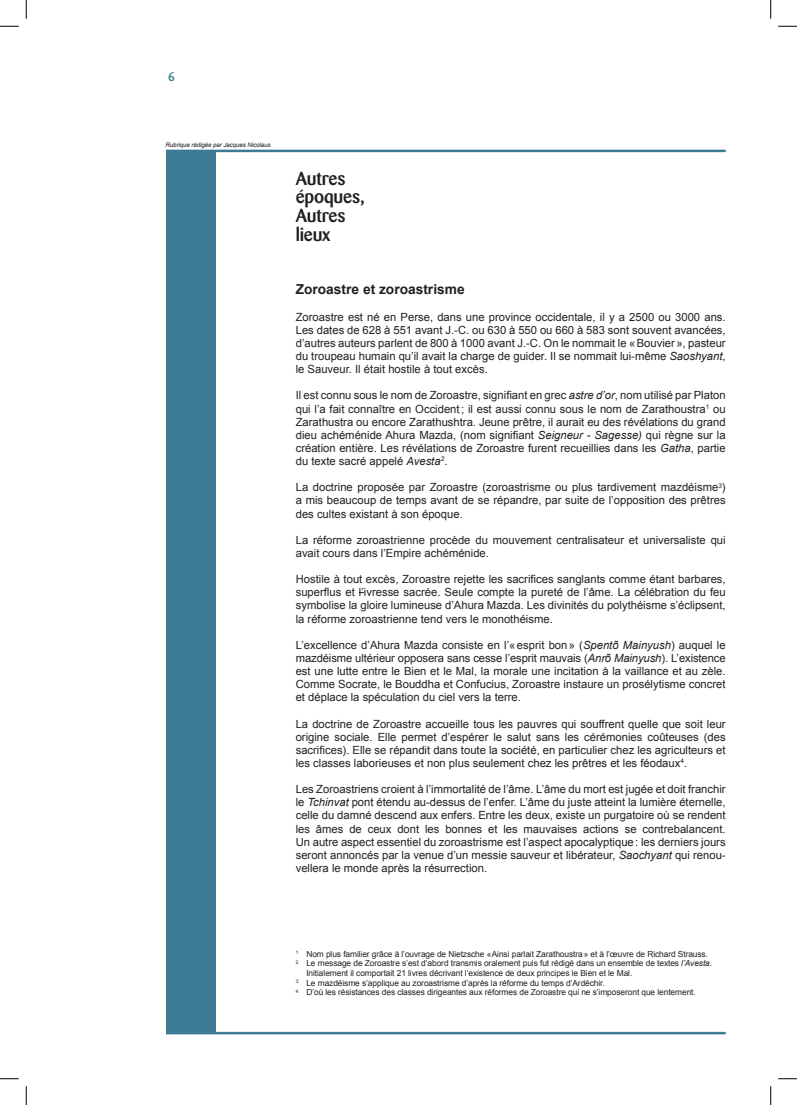
<style>
.page{position:relative;width:797px;height:1105px;background:#fff}
.page>*{position:absolute;margin:0;border:0;box-sizing:border-box;transform-origin:0 0}
.t1{font:500 18.75px/18.8px "Barmeno";letter-spacing:-.01em;color:#231f20}
.t2{font:700 13.75px "Arial";color:#231f20}
.t3{font:500 12.5px "Barmeno";color:#3c7b93}
.t4{font:11.25px/13.1px "Arial";color:#231f20;text-align:justify}
.t5{font:8.38px "Arial";letter-spacing:-.01em;color:#231f20}
.t6{font:italic 6.25px "Arial";letter-spacing:-.02em;color:#231f20}
.s1{font-style:italic}
</style>
<div class="page">
<hr style="left:166px;top:150px;width:559px;height:2px;background:#3c7b93">
<div style="left:166px;top:150px;width:49px;height:884px;background:#3c7b93"></div>
<hr style="left:166px;top:1032px;width:559px;height:2px;background:#3c7b93">
<svg style="left:0;top:25px;width:19px;height:2px"></svg>
<svg style="left:778px;top:25px;width:19px;height:2px"></svg>
<svg style="left:0;top:1078px;width:19px;height:1px"></svg>
<svg style="left:778px;top:1078px;width:19px;height:1px"></svg>
<svg style="left:25px;top:0;width:2px;height:19px"></svg>
<svg style="left:25px;top:1086px;width:2px;height:19px"></svg>
<svg style="left:770px;top:0;width:1px;height:19px"></svg>
<svg style="left:770px;top:1086px;width:1px;height:19px"></svg>
<p class="t3" style="left:168px;top:69px;width:8px">6</p>
<p class="t6" style="left:166px;top:140px;width:106px">Rubrique rédigée par Jacques Nicolaus</p>
<h1 class="t1" style="left:296px;top:169px;width:70px">Autres époques,<br>Autres lieux</h1>
<p class="t2" style="left:296px;top:280px;width:170px">Zoroastre et zoroastrisme</p>
<p class="t4" style="left:296px;top:310px;width:431px">Zoroastre est né en Perse, dans une province occidentale, il y a 2500 ou 3000 ans.<br>Les dates de 628 à 551 avant J.-C. ou 630 à 550 ou 660 à 583 sont souvent avancées, d’autres auteurs parlent de 800 à 1000 avant J.-C. On le nommait le «Bouvier», pasteur du troupeau humain qu’il avait la charge de guider. Il se nommait lui-même <span class="s1">Saoshyant</span>, le Sauveur. Il était hostile à tout excès.</p>
<p class="t4" style="left:296px;top:389px;width:431px">Il est connu sous le nom de Zoroastre, signifiant en grec <span class="s1">astre d’or</span>, nom utilisé par Platon qui l’a fait connaître en Occident; il est aussi connu sous le nom de Zarathoustra<sup>1</sup> ou Zarathustra ou encore Zarathushtra. Jeune prêtre, il aurait eu des révélations du grand dieu achéménide Ahura Mazda, (nom signifiant <span class="s1">Seigneur - Sagesse)</span> qui règne sur la création entière. Les révélations de Zoroastre furent recueillies dans les <span class="s1">Gatha</span>, partie du texte sacré appelé <span class="s1">Avesta</span><sup>2</sup>.</p>
<p class="t4" style="left:296px;top:481px;width:431px">La doctrine proposée par Zoroastre (zoroastrisme ou plus tardivement mazdéisme<sup>3</sup>) a mis beaucoup de temps avant de se répandre, par suite de l’opposition des prêtres des cultes existant à son époque.</p>
<p class="t4" style="left:296px;top:533px;width:431px">La réforme zoroastrienne procède du mouvement centralisateur et universaliste qui avait cours dans l’Empire achéménide.</p>
<p class="t4" style="left:296px;top:573px;width:431px">Hostile à tout excès, Zoroastre rejette les sacrifices sanglants comme étant barbares, superflus et l’ivresse sacrée. Seule compte la pureté de l’âme. La célébration du feu symbolise la gloire lumineuse d’Ahura Mazda. Les divinités du polythéisme s’éclipsent, la réforme zoroastrienne tend vers le monothéisme.</p>
<p class="t4" style="left:296px;top:638px;width:431px">L’excellence d’Ahura Mazda consiste en l’«esprit bon» (<span class="s1">Spentõ Mainyush</span>) auquel le mazdéisme ultérieur opposera sans cesse l’esprit mauvais (<span class="s1">Anrõ Mainyush</span>). L’existence est une lutte entre le Bien et le Mal, la morale une incitation à la vaillance et au zèle.<br>Comme Socrate, le Bouddha et Confucius, Zoroastre instaure un prosélytisme concret et déplace la spéculation du ciel vers la terre.</p>
<p class="t4" style="left:296px;top:717px;width:431px">La doctrine de Zoroastre accueille tous les pauvres qui souffrent quelle que soit leur origine sociale. Elle permet d’espérer le salut sans les cérémonies coûteuses (des sacrifices). Elle se répandit dans toute la société, en particulier chez les agriculteurs et les classes laborieuses et non plus seulement chez les prêtres et les féodaux<sup>4</sup>.</p>
<p class="t4" style="left:296px;top:783px;width:431px">Les Zoroastriens croient à l’immortalité de l’âme. L’âme du mort est jugée et doit franchir le <span class="s1">Tchinvat</span> pont étendu au-dessus de l’enfer. L’âme du juste atteint la lumière éternelle, celle du damné descend aux enfers. Entre les deux, existe un purgatoire où se rendent les âmes de ceux dont les bonnes et les mauvaises actions se contrebalancent.<br>Un autre aspect essentiel du zoroastrisme est l’aspect apocalyptique: les derniers jours seront annoncés par la venue d’un messie sauveur et libérateur, <span class="s1">Saochyant</span> qui renou&shy;vellera le monde après la résurrection.</p>
<p class="t5" style="left:296px;top:948px;width:414px"><sup>1</sup> Nom plus familier grâce à l’ouvrage de Nietzsche «Ainsi parlait Zarathoustra» et à l’œuvre de Richard Strauss.</p>
<p class="t5" style="left:296px;top:958px;width:418px"><sup>2</sup> Le message de Zoroastre s’est d’abord transmis oralement puis fut rédigé dans un ensemble de textes <span class="s1">l’Avesta</span>.</p>
<p class="t5" style="left:306px;top:968px;width:327px">Initialement il comportait 21 livres décrivant l’existence de deux principes le Bien et le Mal.</p>
<p class="t5" style="left:296px;top:977px;width:310px"><sup>3</sup> Le mazdéisme s’applique au zoroastrisme d’après la réforme du temps d’Ardéchir.</p>
<p class="t5" style="left:296px;top:987px;width:401px"><sup>4</sup> D’où les résistances des classes dirigeantes aux réformes de Zoroastre qui ne s’imposeront que lentement.</p>
</div>
